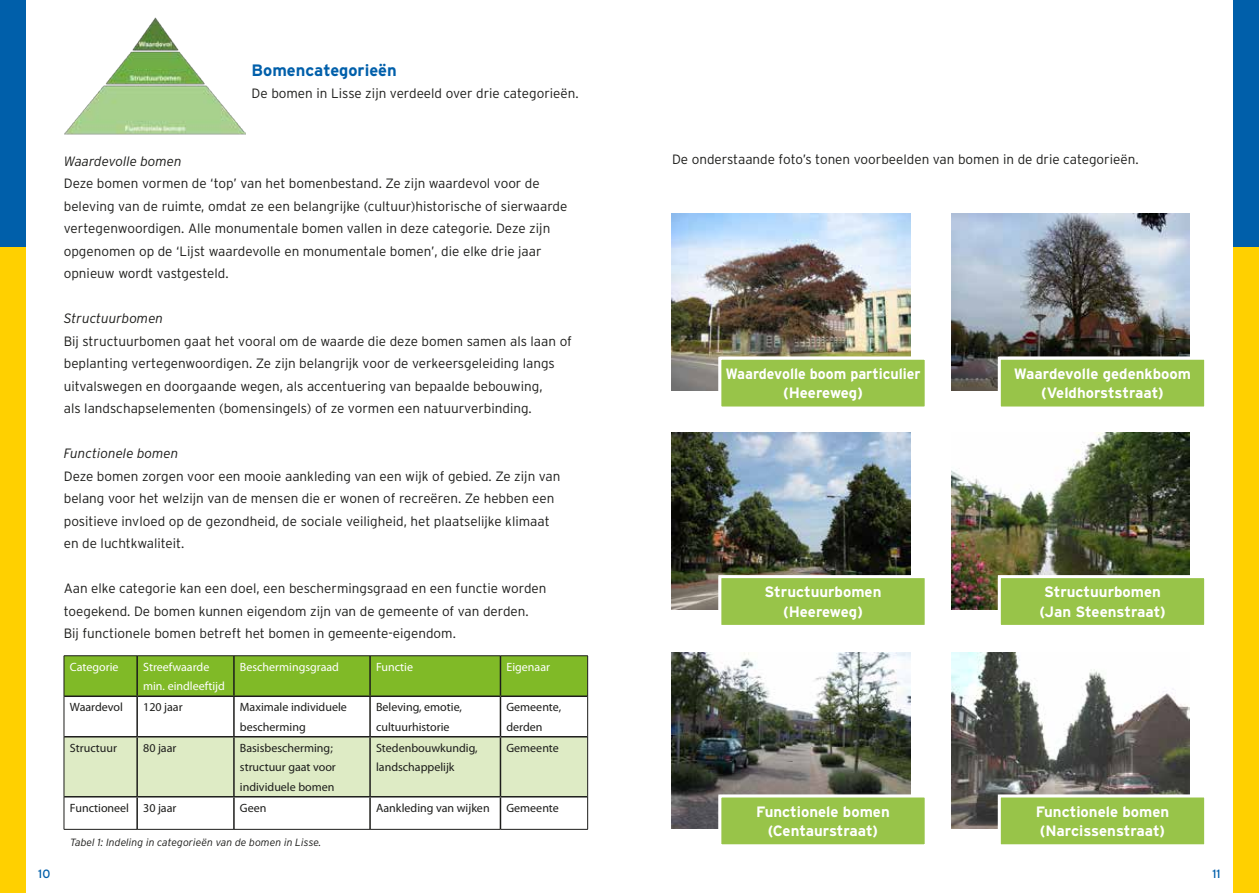
<style>
.page{position:relative;width:1259px;height:893px;background:#fff}
.page>*{position:absolute;margin:0;border:0;box-sizing:border-box;transform-origin:0 0}
.t1{font:18px/18px "Calibri";color:#fff;text-align:center}
.t2{font:700 16.5px "Interstate";color:#005faa}
.t3{font:700 15px/19.5px "Interstate";color:#fff;text-align:center}
.t4{font:700 15px/19.5px "Interstate";color:#fff;text-align:center;scale:.95 1}
.t5{font:300 13.5px/22.5px "Interstate";color:#1d1d1b}
.t6{font:italic 300 13.5px "Interstate";color:#1d1d1b}
.t7{font:12px/19.5px "Myriad Pro";color:#1d1d1b}
.t8{font:12px/19.5px "Myriad Pro";color:#fff}
.t9{font:12px "Interstate";color:#005faa}
.t10{font:italic 300 10.5px "Interstate";color:#1d1d1b}
</style>
<div class="page">
<div style="left:0;top:247px;width:26px;height:646px;background:#ffd000"></div>
<div style="left:0;top:0;width:26px;height:247px;background:#005faa"></div>
<div style="left:1233px;top:247px;width:26px;height:646px;background:#ffd000"></div>
<div style="left:1233px;top:0;width:26px;height:247px;background:#005faa"></div>
<img style="left:65px;top:17px;width:180px;height:118px">
<div style="left:65px;top:656px;width:522px;height:39px;background:#80ba27"></div>
<svg style="left:65px;top:697px;width:522px;height:132px"></svg>
<div style="left:65px;top:737px;width:522px;height:59px;background:#deebc5"></div>
<hr style="left:136px;top:656px;width:2px;height:39px;background:#1d1d1b">
<hr style="left:233px;top:656px;width:2px;height:39px;background:#1d1d1b">
<hr style="left:369px;top:656px;width:2px;height:39px;background:#1d1d1b">
<hr style="left:500px;top:656px;width:1px;height:39px;background:#1d1d1b">
<hr style="left:64px;top:695px;width:73px;height:2px;background:#1d1d1b">
<hr style="left:137px;top:695px;width:97px;height:2px;background:#1d1d1b">
<hr style="left:136px;top:697px;width:2px;height:39px;background:#1d1d1b">
<hr style="left:234px;top:695px;width:136px;height:2px;background:#1d1d1b">
<hr style="left:233px;top:697px;width:2px;height:39px;background:#1d1d1b">
<hr style="left:370px;top:695px;width:130px;height:2px;background:#1d1d1b">
<hr style="left:369px;top:697px;width:2px;height:39px;background:#1d1d1b">
<hr style="left:500px;top:695px;width:87px;height:2px;background:#1d1d1b">
<hr style="left:500px;top:697px;width:1px;height:39px;background:#1d1d1b">
<hr style="left:64px;top:736px;width:73px;height:1px;background:#1d1d1b">
<hr style="left:137px;top:736px;width:97px;height:1px;background:#1d1d1b">
<hr style="left:136px;top:737px;width:2px;height:59px;background:#1d1d1b">
<hr style="left:234px;top:736px;width:136px;height:1px;background:#1d1d1b">
<hr style="left:233px;top:737px;width:2px;height:59px;background:#1d1d1b">
<hr style="left:370px;top:736px;width:130px;height:1px;background:#1d1d1b">
<hr style="left:369px;top:737px;width:2px;height:59px;background:#1d1d1b">
<hr style="left:500px;top:736px;width:87px;height:1px;background:#1d1d1b">
<hr style="left:500px;top:737px;width:1px;height:59px;background:#1d1d1b">
<hr style="left:64px;top:796px;width:73px;height:1px;background:#1d1d1b">
<hr style="left:137px;top:796px;width:97px;height:1px;background:#1d1d1b">
<hr style="left:136px;top:797px;width:2px;height:32px;background:#1d1d1b">
<hr style="left:234px;top:796px;width:136px;height:1px;background:#1d1d1b">
<hr style="left:233px;top:797px;width:2px;height:32px;background:#1d1d1b">
<hr style="left:370px;top:796px;width:130px;height:1px;background:#1d1d1b">
<hr style="left:369px;top:797px;width:2px;height:32px;background:#1d1d1b">
<hr style="left:500px;top:796px;width:87px;height:1px;background:#1d1d1b">
<hr style="left:500px;top:797px;width:1px;height:32px;background:#1d1d1b">
<hr style="left:64px;top:655px;width:73px;height:1px;background:#1d1d1b">
<hr style="left:64px;top:656px;width:1px;height:40px;background:#1d1d1b">
<hr style="left:137px;top:655px;width:97px;height:1px;background:#1d1d1b">
<hr style="left:234px;top:655px;width:136px;height:1px;background:#1d1d1b">
<hr style="left:370px;top:655px;width:130px;height:1px;background:#1d1d1b">
<hr style="left:500px;top:655px;width:88px;height:1px;background:#1d1d1b">
<hr style="left:587px;top:656px;width:1px;height:40px;background:#1d1d1b">
<hr style="left:64px;top:696px;width:1px;height:41px;background:#1d1d1b">
<hr style="left:587px;top:696px;width:1px;height:41px;background:#1d1d1b">
<hr style="left:64px;top:737px;width:1px;height:60px;background:#1d1d1b">
<hr style="left:587px;top:737px;width:1px;height:60px;background:#1d1d1b">
<hr style="left:64px;top:797px;width:1px;height:32px;background:#1d1d1b">
<hr style="left:587px;top:797px;width:1px;height:32px;background:#1d1d1b">
<hr style="left:64px;top:829px;width:73px;height:1px;background:#1d1d1b">
<hr style="left:137px;top:829px;width:97px;height:1px;background:#1d1d1b">
<hr style="left:234px;top:829px;width:136px;height:1px;background:#1d1d1b">
<hr style="left:370px;top:829px;width:130px;height:1px;background:#1d1d1b">
<hr style="left:500px;top:829px;width:88px;height:1px;background:#1d1d1b">
<img style="left:672px;top:214px;width:238px;height:176px">
<img style="left:951px;top:214px;width:238px;height:176px">
<img style="left:672px;top:433px;width:238px;height:176px">
<img style="left:951px;top:433px;width:238px;height:176px">
<img style="left:672px;top:652px;width:238px;height:176px">
<img style="left:951px;top:652px;width:238px;height:176px">
<svg style="left:717px;top:355px;width:208px;height:52px;background:#a0c759"></svg>
<svg style="left:717px;top:574px;width:208px;height:51px;background:#9ec557"></svg>
<svg style="left:717px;top:793px;width:208px;height:52px;background:#9fc659"></svg>
<svg style="left:996px;top:355px;width:209px;height:52px;background:#9dc458"></svg>
<svg style="left:996px;top:574px;width:209px;height:51px;background:#9ec657"></svg>
<svg style="left:996px;top:793px;width:209px;height:52px;background:#a0c65a"></svg>
<p class="t2" style="left:252px;top:61px;width:147px">Bomencategorieën</p>
<p class="t5" style="left:252px;top:82px;width:329px">De bomen in Lisse zijn verdeeld over drie categorieën.</p>
<p class="t6" style="left:64px;top:153px;width:119px">Waardevolle bomen</p>
<p class="t5" style="left:64px;top:172px;width:505px">Deze bomen vormen de ‘top’ van het bomenbestand. Ze zijn waardevol voor de beleving van de ruimte, omdat ze een belangrijke (cultuur)historische of sierwaarde vertegenwoordigen. Alle monumentale bomen vallen in deze categorie. Deze zijn opgenomen op de ‘Lijst waardevolle en monumentale bomen’, die elke drie jaar opnieuw wordt vastgesteld.</p>
<p class="t6" style="left:64px;top:311px;width:101px">Structuurbomen</p>
<p class="t5" style="left:64px;top:330px;width:509px">Bij structuurbomen gaat het vooral om de waarde die deze bomen samen als laan of beplanting vertegenwoordigen. Ze zijn belangrijk voor de verkeersgeleiding langs uitvalswegen en doorgaande wegen, als accentuering van bepaalde bebouwing,<br>als landschapselementen (bomensingels) of ze vormen een natuurverbinding.</p>
<p class="t6" style="left:64px;top:446px;width:116px">Functionele bomen</p>
<p class="t5" style="left:64px;top:465px;width:498px">Deze bomen zorgen voor een mooie aankleding van een wijk of gebied. Ze zijn van belang voor het welzijn van de mensen die er wonen of recreëren. Ze hebben een positieve invloed op de gezondheid, de sociale veiligheid, het plaatselijke klimaat en de luchtkwaliteit.</p>
<p class="t5" style="left:64px;top:577px;width:484px">Aan elke categorie kan een doel, een beschermingsgraad en een functie worden toegekend. De bomen kunnen eigendom zijn van de gemeente of van derden.<br>Bij functionele bomen betreft het bomen in gemeente-eigendom.</p>
<p class="t8" style="left:70px;top:657px;width:50px">Categorie</p>
<p class="t8" style="left:143px;top:657px;width:83px">Streefwaarde min. eindleeftijd</p>
<p class="t8" style="left:240px;top:657px;width:101px">Beschermingsgraad</p>
<p class="t8" style="left:376px;top:657px;width:39px">Functie</p>
<p class="t8" style="left:506px;top:657px;width:45px">Eigenaar</p>
<p class="t7" style="left:70px;top:698px;width:54px">Waardevol</p>
<p class="t7" style="left:143px;top:698px;width:41px">120 jaar</p>
<p class="t7" style="left:240px;top:698px;width:108px">Maximale individuele bescherming</p>
<p class="t7" style="left:376px;top:698px;width:87px">Beleving, emotie, cultuurhistorie</p>
<p class="t7" style="left:506px;top:698px;width:56px">Gemeente, derden</p>
<p class="t7" style="left:70px;top:738px;width:49px">Structuur</p>
<p class="t7" style="left:143px;top:738px;width:35px">80 jaar</p>
<p class="t7" style="left:240px;top:738px;width:97px">Basisbescherming; structuur gaat voor individuele bomen</p>
<p class="t7" style="left:376px;top:738px;width:103px">Stedenbouwkundig, landschappelijk</p>
<p class="t7" style="left:506px;top:738px;width:54px">Gemeente</p>
<p class="t7" style="left:70px;top:798px;width:108px">Functioneel 30 jaar</p>
<p class="t7" style="left:240px;top:798px;width:28px">Geen</p>
<p class="t7" style="left:376px;top:798px;width:115px">Aankleding van wijken</p>
<p class="t7" style="left:506px;top:798px;width:54px">Gemeente</p>
<p class="t10" style="left:70px;top:837px;width:253px">Tabel 1: Indeling in categorieën van de bomen in Lisse.</p>
<p class="t5" style="left:672px;top:148px;width:468px">De onderstaande foto’s tonen voorbeelden van bomen in de drie categorieën.</p>
<h1 class="t1" style="left:745px;top:364px;width:159px">Waardevol Par+culier (Heereweg)</h1>
<h1 class="t1" style="left:1007px;top:364px;width:192px">Waardevole Gedenkboom (Veldhorststraat)</h1>
<p class="t4" style="left:725px;top:364px;width:207px">Waardevolle boom particulier (Heereweg)</p>
<p class="t3" style="left:1013px;top:364px;width:179px">Waardevolle gedenkboom (Veldhorststraat)</p>
<h1 class="t1" style="left:763px;top:583px;width:122px">Structuurbomen (Heereweg)</h1>
<h1 class="t1" style="left:1042px;top:583px;width:125px;text-align:left">Structuurbomen (Jan Steenstraat)</h1>
<p class="t3" style="left:764px;top:582px;width:118px">Structuurbomen (Heereweg)</p>
<p class="t3" style="left:1039px;top:582px;width:128px">Structuurbomen (Jan Steenstraat)</p>
<h1 class="t1" style="left:752px;top:802px;width:143px">Func+onele bomen (Centaurstraat)</h1>
<h1 class="t1" style="left:1034px;top:802px;width:137px">Funcionele bomen (Narcissenstraat)</h1>
<p class="t3" style="left:756px;top:801px;width:135px">Functionele bomen (Centaurstraat)</p>
<p class="t3" style="left:1035px;top:801px;width:135px;text-align:left">Functionele bomen (Narcissenstraat)</p>
<p class="t9" style="left:38px;top:867px;width:14px">10</p>
<p class="t9" style="left:1212px;top:867px;width:10px">11</p>
</div>
